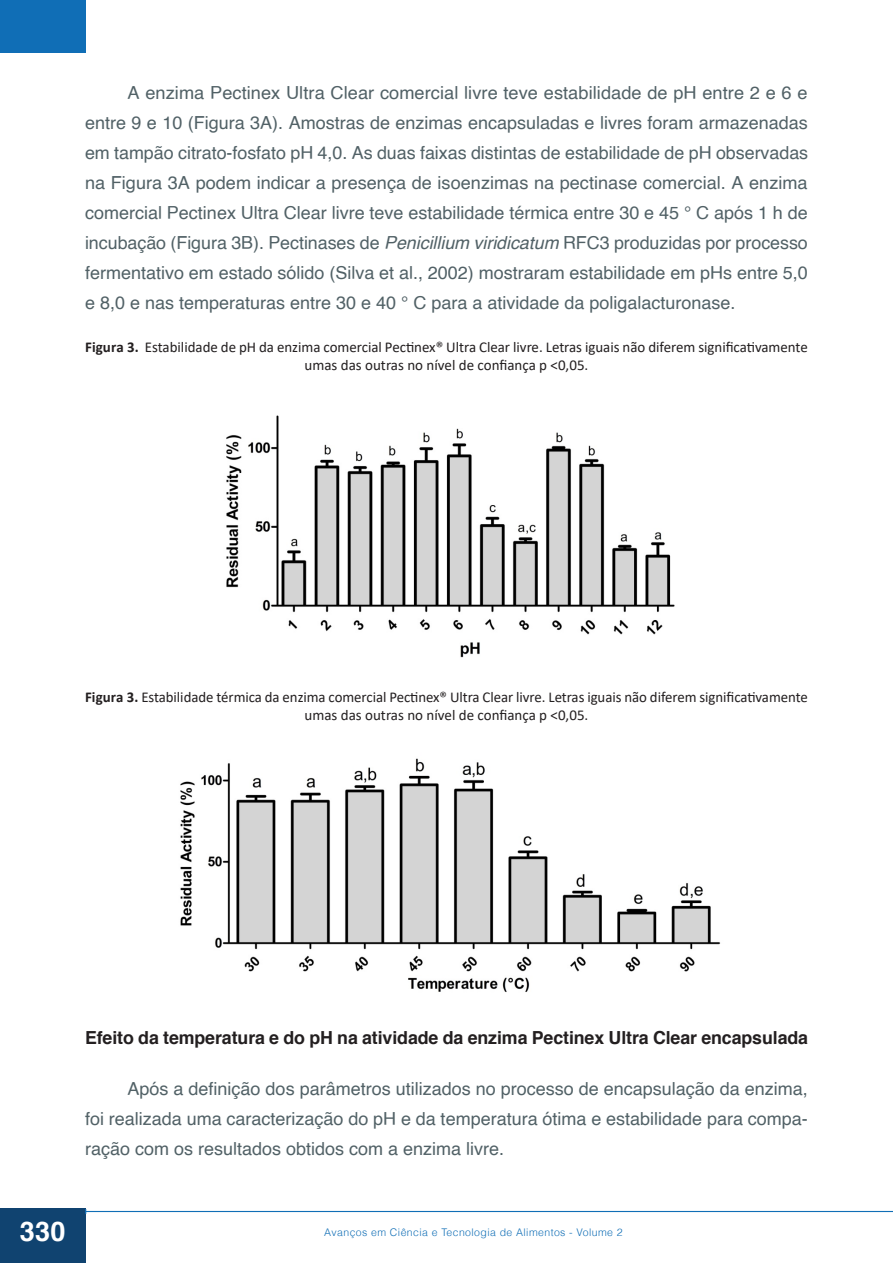
<style>
.page{position:relative;width:893px;height:1263px;background:#fff}
.page>*{position:absolute;margin:0;border:0;box-sizing:border-box;transform-origin:0 0}
.t1{font:700 27px "Helvetica";color:#fff}
._04_texto{font:18px/30px "Helvetica";color:#516166;text-align:justify}
._01_sub-titulo{font:700 18px "Helvetica";letter-spacing:-.005em;color:#231f20}
._06_figura-quadro-ta{font:15px/18px "Calibri";letter-spacing:-.005em;color:#231f20;text-align:center}
.t2{font:300 10.5px "Helvetica";letter-spacing:.04em;color:#106eb6}
.s1{font-style:italic}
.s2{font-weight:700}
</style>
<div class="page">
<div style="left:0;top:1209px;width:85px;height:54px;background:#104370"></div>
<hr style="left:86px;top:1211px;width:807px;height:1px;background:#106eb6">
<div style="left:0;top:0;width:85px;height:52px;background:#106eb6"></div>
<img style="left:226px;top:415px;width:449px;height:243px">
<img style="left:180px;top:758px;width:541px;height:234px">
<p class="_04_texto" style="left:85px;top:78px;width:725px;text-indent:43px">A enzima Pectinex Ultra Clear comercial livre teve estabilidade de pH entre 2 e 6 e entre 9 e 10 (Figura 3A). Amostras de enzimas encapsuladas e livres foram armazenadas em tampão citrato-fosfato pH 4,0. As duas faixas distintas de estabilidade de pH observadas na Figura 3A podem indicar a presença de isoenzimas na pectinase comercial. A enzima comercial Pectinex Ultra Clear livre teve estabilidade térmica entre 30 e 45 ° C após 1 h de incubação (Figura 3B). Pectinases de <span class="s1">Penicillium viridicatum</span> RFC3 produzidas por processo fermentativo em estado sólido (Silva et al., 2002) mostraram estabilidade em pHs entre 5,0 e 8,0 e nas temperaturas entre 30 e 40 ° C para a atividade da poligalacturonase.</p>
<p class="_06_figura-quadro-ta" style="left:85px;top:338px;width:724px"><span class="s2">Figura 3.</span> Estabilidade de pH da enzima comercial Pectinex® Ultra Clear livre. Letras iguais não diferem significativamente umas das outras no nível de confiança p &lt;0,05.</p>
<p class="_06_figura-quadro-ta" style="left:85px;top:687px;width:724px"><span class="s2">Figura 3.</span> Estabilidade térmica da enzima comercial Pectinex® Ultra Clear livre. Letras iguais não diferem significativamente umas das outras no nível de confiança p &lt;0,05.</p>
<p class="_01_sub-titulo" style="left:85px;top:1023px;width:725px">Efeito da temperatura e do pH na atividade da enzima Pectinex Ultra Clear encapsulada</p>
<p class="_04_texto" style="left:85px;top:1074px;width:724px;text-indent:43px">Após a definição dos parâmetros utilizados no processo de encapsulação da enzima, foi realizada uma caracterização do pH e da temperatura ótima e estabilidade para compa&shy;ração com os resultados obtidos com a enzima livre.</p>
<h1 class="t1" style="left:20px;top:1210px;width:47px">330</h1>
<p class="t2" style="left:324px;top:1226px;width:300px">Avanços em Ciência e Tecnologia de Alimentos - Volume 2</p>
</div>
